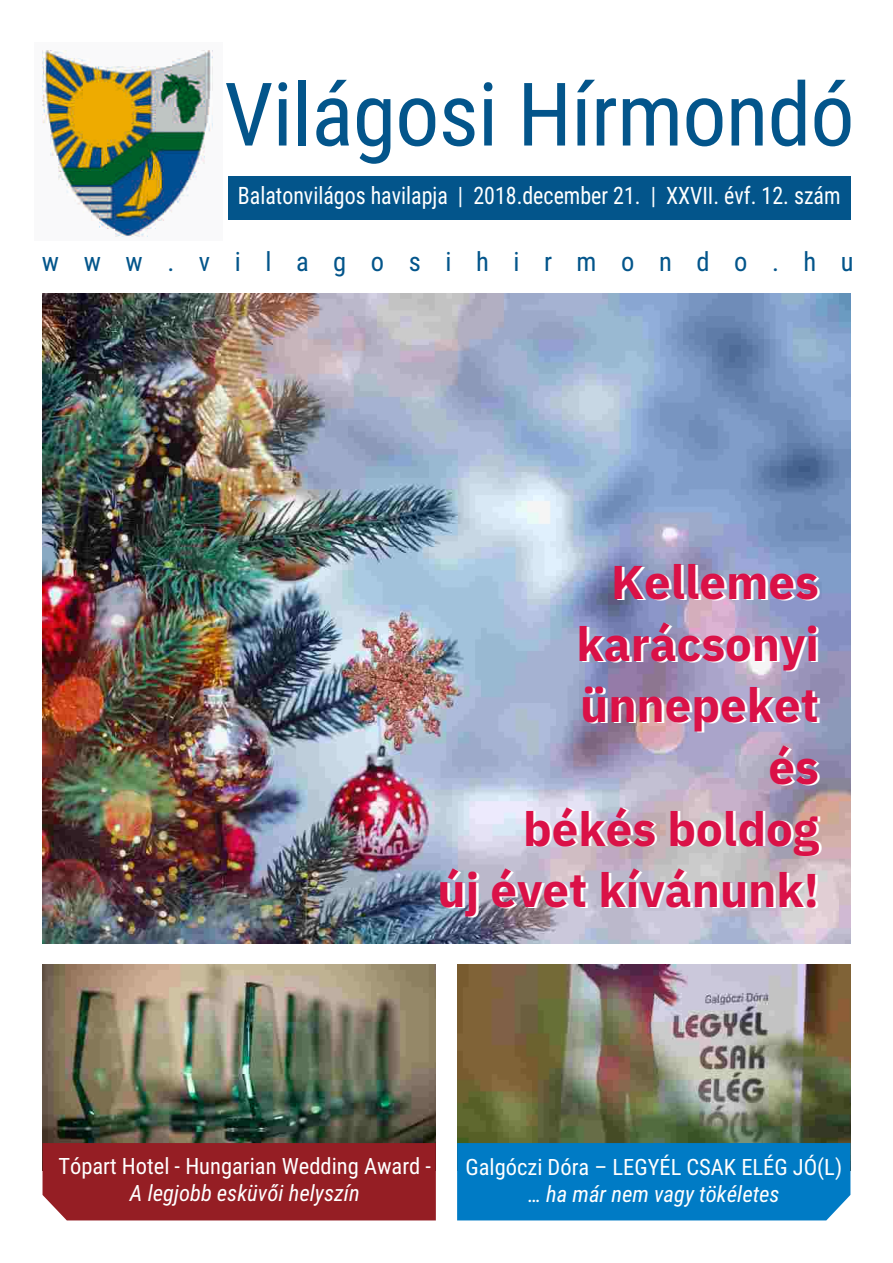
<style>
.page{position:relative;width:893px;height:1263px;background:#fff}
.page>*{position:absolute;margin:0;border:0;box-sizing:border-box;transform-origin:0 0}
.t1{font:87.9px "Roboto Condensed";letter-spacing:-.01em;color:#03558b}
.t2{font:700 47.4px/61.5px "IBM Plex Sans";color:#da1147;text-align:right}
.t3{font:26.55px "Roboto Condensed";letter-spacing:.925em;color:#03558b}
.t4{font:24px "Roboto Condensed";color:#fff;scale:.91 1}
.t5{font:22.5px "Roboto Condensed";color:#fff}
.t6{font:italic 22.5px "Roboto Condensed";color:#fff}
</style>
<div class="page">
<img style="left:42px;top:50px;width:171px;height:187px">
<div style="left:228px;top:176px;width:622px;height:43px;background:#03558b"></div>
<img style="left:43px;top:964px;width:393px;height:179px">
<img style="left:457px;top:964px;width:393px;height:179px">
<img style="left:43px;top:293px;width:807px;height:650px">
<div style="left:43px;top:1143px;width:393px;height:77px;background:#951e24"></div>
<div style="left:457px;top:1143px;width:393px;height:77px;background:#007bc5"></div>
<h1 class="t1" style="left:224px;top:80px;width:632px">Világosi Hírmondó</h1>
<p class="t4" style="left:238px;top:186px;width:664px">Balatonvilágos havilapja | 2018.december 21. | XXVII. évf. 12. szám</p>
<p class="t3" style="left:42px;top:251px;width:813px">www.vilagosihirmondo.hu</p>
<h2 class="t2" style="left:438px;top:555px;width:383px">Kellemes karácsonyi ünnepeket<br>és<br>békés boldog<br>új évet kívánunk!</h2>
<p class="t5" style="left:58px;top:1157px;width:374px">Tópart Hotel - Hungarian Wedding Award -</p>
<p class="t6" style="left:130px;top:1184px;width:231px">A legjobb esküvői helyszín</p>
<p class="t5" style="left:465px;top:1158px;width:378px">Galgóczi Dóra – LEGYÉL CSAK ELÉG JÓ(L)</p>
<p class="t6" style="left:528px;top:1185px;width:253px">… ha már nem vagy tökéletes</p>
</div>
